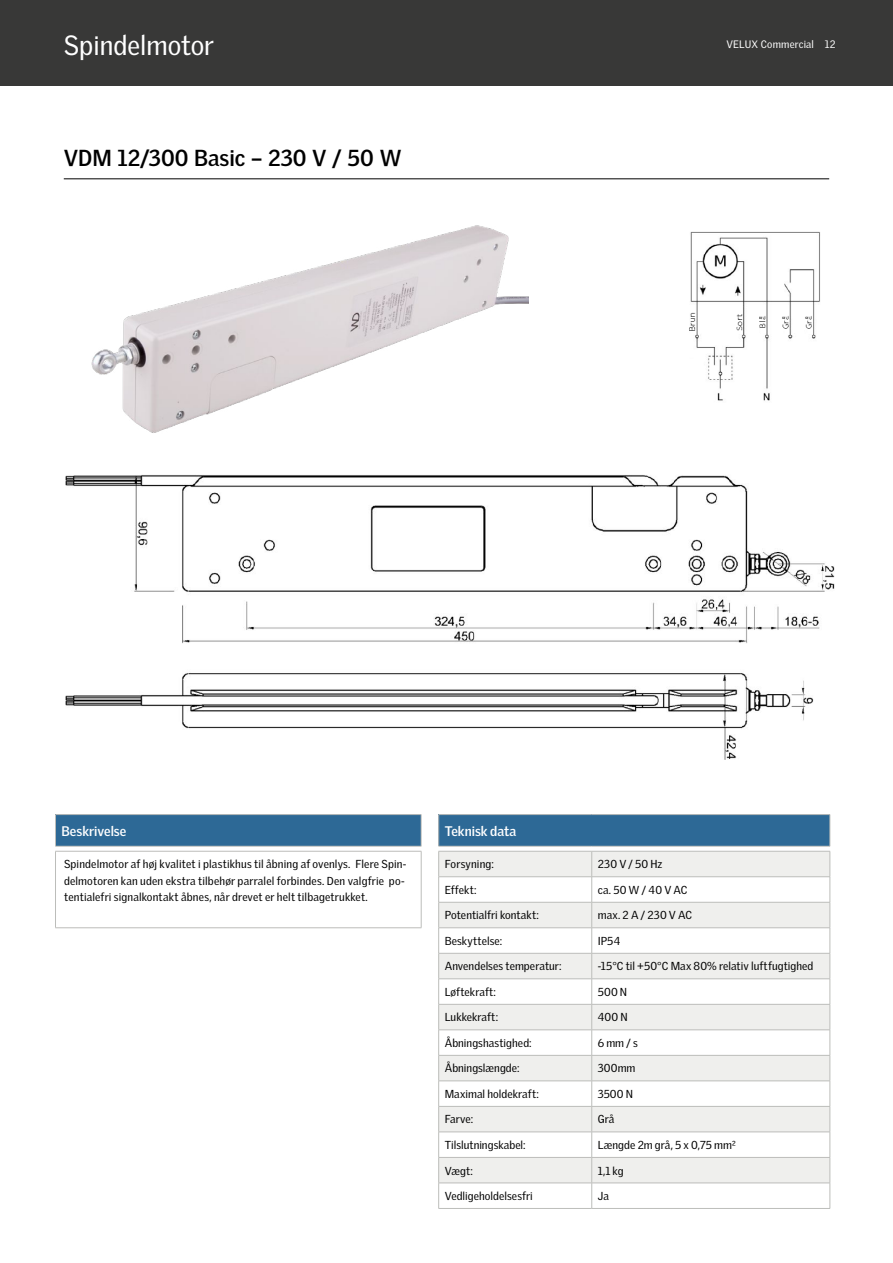
<style>
.page{position:relative;width:893px;height:1263px;background:#fff}
.page>*{position:absolute;margin:0;border:0;box-sizing:border-box;transform-origin:0 0}
.t1{font:27px "Velux Gothic";color:#fff}
.t2{font:700 22.5px "Velux Gothic";color:#000}
.t3{font:700 13.5px "Velux Gothic";color:#fff}
.t4{font:11.25px/16.5px "Velux Gothic";letter-spacing:.01em;color:#000}
.t5{font:10.5px "Velux Gothic";letter-spacing:.02em;color:#fff}
</style>
<div class="page">
<div style="left:0;top:0;width:893px;height:85px;background:#383837"></div>
<hr style="left:64px;top:179px;width:765px;height:1px;background:#000">
<div style="left:56px;top:814px;width:365px;height:32px;background:#2d6996"></div>
<hr style="left:55px;top:851px;width:366px;height:1px;background:#bcbdba">
<hr style="left:55px;top:851px;width:1px;height:76px;background:#bcbdba">
<hr style="left:421px;top:851px;width:1px;height:76px;background:#bcbdba">
<hr style="left:55px;top:927px;width:366px;height:1px;background:#bcbdba">
<hr style="left:55px;top:814px;width:366px;height:1px;background:#bcbdba">
<hr style="left:55px;top:815px;width:1px;height:31px;background:#bcbdba">
<hr style="left:421px;top:815px;width:1px;height:31px;background:#bcbdba">
<hr style="left:55px;top:846px;width:366px;height:1px;background:#bcbdba">
<div style="left:439px;top:814px;width:391px;height:32px;background:#2d6996"></div>
<hr style="left:830px;top:815px;width:1px;height:31px;background:#bcbdba">
<svg style="left:438px;top:850px;width:393px;height:358px"></svg>
<hr style="left:438px;top:1208px;width:154px;height:1px;background:#bcbdba">
<hr style="left:592px;top:1208px;width:238px;height:1px;background:#bcbdba">
<hr style="left:438px;top:814px;width:154px;height:1px;background:#bcbdba">
<hr style="left:438px;top:815px;width:1px;height:31px;background:#bcbdba">
<hr style="left:592px;top:814px;width:238px;height:1px;background:#bcbdba">
<hr style="left:438px;top:846px;width:154px;height:1px;background:#bcbdba">
<hr style="left:592px;top:846px;width:238px;height:1px;background:#bcbdba">
<img style="left:65px;top:475px;width:770px;height:285px">
<img style="left:689px;top:231px;width:131px;height:170px">
<img style="left:91px;top:225px;width:437px;height:208px">
<h1 class="t1" style="left:64px;top:29px;width:152px">Spindelmotor</h1>
<p class="t5" style="left:726px;top:38px;width:111px">VELUX Commercial 12</p>
<h2 class="t2" style="left:64px;top:144px;width:340px">VDM 12/300 Basic – 230 V / 50 W</h2>
<p class="t3" style="left:62px;top:822px;width:66px">Beskrivelse</p>
<p class="t4" style="left:64px;top:856px;width:344px">Spindelmotor af høj kvalitet i plastikhus til åbning af ovenlys. Flere Spin&shy;delmotoren kan uden ekstra tilbehør parralel forbindes. Den valgfrie po&shy;tentialefri signalkontakt åbnes, når drevet er helt tilbagetrukket.</p>
<p class="t3" style="left:445px;top:822px;width:73px">Teknisk data</p>
<p class="t4" style="left:445px;top:856px;width:51px">Forsyning:</p>
<p class="t4" style="left:598px;top:856px;width:66px">230 V / 50 Hz</p>
<p class="t4" style="left:445px;top:881px;width:33px">Effekt:</p>
<p class="t4" style="left:598px;top:881px;width:91px">ca. 50 W / 40 V AC</p>
<p class="t4" style="left:445px;top:907px;width:96px">Potentialfri kontakt:</p>
<p class="t4" style="left:598px;top:907px;width:96px">max. 2 A / 230 V AC</p>
<p class="t4" style="left:445px;top:932px;width:59px">Beskyttelse:</p>
<p class="t4" style="left:598px;top:932px;width:24px">IP54</p>
<p class="t4" style="left:445px;top:958px;width:118px">Anvendelses temperatur:</p>
<p class="t4" style="left:598px;top:958px;width:217px">-15°C til +50°C Max 80% relativ luftfugtighed</p>
<p class="t4" style="left:445px;top:983px;width:53px">Løftekraft:</p>
<p class="t4" style="left:598px;top:983px;width:31px">500 N</p>
<p class="t4" style="left:445px;top:1009px;width:55px">Lukkekraft:</p>
<p class="t4" style="left:598px;top:1009px;width:31px">400 N</p>
<p class="t4" style="left:445px;top:1034px;width:88px">Åbningshastighed:</p>
<p class="t4" style="left:598px;top:1034px;width:41px">6 mm / s</p>
<p class="t4" style="left:445px;top:1060px;width:77px">Åbningslængde:</p>
<p class="t4" style="left:598px;top:1060px;width:39px">300mm</p>
<p class="t4" style="left:445px;top:1085px;width:96px">Maximal holdekraft:</p>
<p class="t4" style="left:598px;top:1085px;width:37px">3500 N</p>
<p class="t4" style="left:445px;top:1111px;width:30px">Farve:</p>
<p class="t4" style="left:598px;top:1111px;width:18px">Grå</p>
<p class="t4" style="left:445px;top:1136px;width:82px">Tilslutningskabel:</p>
<p class="t4" style="left:598px;top:1136px;width:140px">Længde 2m grå, 5 x 0,75 mm²</p>
<p class="t4" style="left:445px;top:1162px;width:30px">Vægt:</p>
<p class="t4" style="left:598px;top:1162px;width:27px">1,1 kg</p>
<p class="t4" style="left:445px;top:1187px;width:90px">Vedligeholdelsesfri</p>
<p class="t4" style="left:598px;top:1187px;width:13px">Ja</p>
</div>
